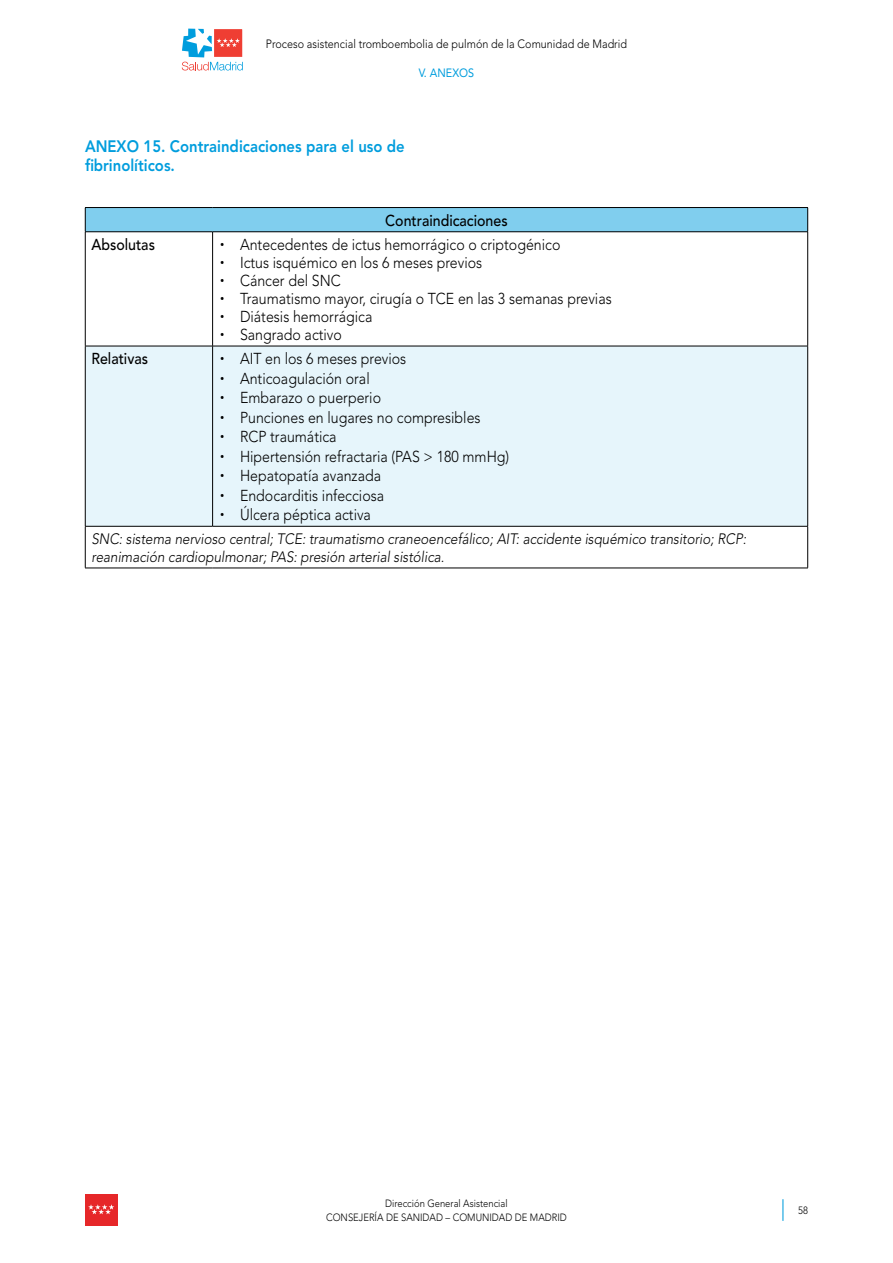
<style>
.page{position:relative;width:893px;height:1263px;background:#fff}
.page>*{position:absolute;margin:0;border:0;box-sizing:border-box;transform-origin:0 0}
.t1{font:800 16.5px/19.5px "Avenir LT Std";color:#009ddd;scale:.9 1}
.t2{font:300 15.75px "Avenir LT Std";color:#000;scale:.9 1}
.t3{font:500 15.75px "Avenir LT Std";color:#000;scale:.9 1}
.t4{font:italic 300 15px/18px "Avenir LT Std";color:#000;scale:.9 1}
.t5{font:300 12px "Avenir LT Std";color:#000;scale:.9 1}
.t6{font:12px "Avenir LT Std";color:#009ddd;scale:.9 1}
.t7{font:300 10.5px/13.5px "Avenir LT Std";color:#000;text-align:center;scale:.9 1}
.s1{font-family:"Abadi";font-weight:200}
</style>
<div class="page">
<svg style="left:182px;top:28px;width:61px;height:43px"></svg>
<svg style="left:782px;top:1199px;width:1px;height:22px"></svg>
<div style="left:85px;top:1194px;width:32px;height:31px;background:#e62729"></div>
<svg style="left:88px;top:1204px;width:26px;height:10px"></svg>
<div style="left:85px;top:208px;width:723px;height:24px;background:#80ceee"></div>
<div style="left:86px;top:347px;width:721px;height:179px;background:#e6f5fb"></div>
<hr style="left:85px;top:207px;width:128px;height:1px;background:#000">
<svg style="left:85px;top:208px;width:1px;height:23px"></svg>
<hr style="left:213px;top:207px;width:595px;height:1px;background:#000">
<svg style="left:807px;top:208px;width:1px;height:23px"></svg>
<hr style="left:85px;top:231px;width:128px;height:1px;background:#000">
<hr style="left:85px;top:232px;width:1px;height:114px;background:#000">
<hr style="left:213px;top:231px;width:595px;height:1px;background:#000">
<hr style="left:212px;top:232px;width:1px;height:114px;background:#000">
<hr style="left:807px;top:232px;width:1px;height:114px;background:#000">
<hr style="left:85px;top:346px;width:128px;height:1px;background:#000">
<hr style="left:85px;top:346px;width:1px;height:180px;background:#000">
<hr style="left:213px;top:346px;width:595px;height:1px;background:#000">
<hr style="left:212px;top:346px;width:1px;height:180px;background:#000">
<hr style="left:807px;top:346px;width:1px;height:180px;background:#000">
<hr style="left:85px;top:526px;width:128px;height:1px;background:#000">
<hr style="left:85px;top:526px;width:1px;height:42px;background:#000">
<hr style="left:213px;top:526px;width:595px;height:1px;background:#000">
<hr style="left:807px;top:526px;width:1px;height:42px;background:#000">
<hr style="left:85px;top:568px;width:128px;height:1px;background:#000">
<hr style="left:213px;top:568px;width:595px;height:1px;background:#000">
<p class="t5" style="left:266px;top:37px;width:403px">Proceso asistencial tromboembolia de pulmón de la Comunidad de Madrid</p>
<p class="t6" style="left:419px;top:66px;width:63px">V. ANEXOS</p>
<p class="t1" style="left:85px;top:136px;width:357px">ANEXO 15. Contraindicaciones para el uso de fibrinolíticos.</p>
<p class="t3" style="left:385px;top:211px;width:137px">Contraindicaciones</p>
<p class="t3" style="left:91px;top:235px;width:72px">Absolutas</p>
<p class="t2" style="left:219px;top:235px;width:381px"><span class="s1">•</span> Antecedentes de ictus hemorrágico o criptogénico</p>
<p class="t2" style="left:219px;top:253px;width:294px"><span class="s1">•</span> Ictus isquémico en los 6 meses previos</p>
<p class="t2" style="left:219px;top:271px;width:137px"><span class="s1">•</span> Cáncer del SNC</p>
<p class="t2" style="left:219px;top:289px;width:438px"><span class="s1">•</span> Traumatismo mayor, cirugía o TCE en las 3 semanas previas</p>
<p class="t2" style="left:219px;top:307px;width:172px"><span class="s1">•</span> Diátesis hemorrágica</p>
<p class="t2" style="left:219px;top:325px;width:138px"><span class="s1">•</span> Sangrado activo</p>
<p class="t3" style="left:91px;top:350px;width:64px">Relativas</p>
<p class="t2" style="left:219px;top:349px;width:210px"><span class="s1">•</span> AIT en los 6 meses previos</p>
<p class="t2" style="left:219px;top:369px;width:169px"><span class="s1">•</span> Anticoagulación oral</p>
<p class="t2" style="left:219px;top:388px;width:182px"><span class="s1">•</span> Embarazo o puerperio</p>
<p class="t2" style="left:219px;top:408px;width:292px"><span class="s1">•</span> Punciones en lugares no compresibles</p>
<p class="t2" style="left:219px;top:427px;width:132px"><span class="s1">•</span> RCP traumática</p>
<p class="t2" style="left:219px;top:447px;width:324px"><span class="s1">•</span> Hipertensión refractaria (PAS &gt; 180 mmHg)</p>
<p class="t2" style="left:219px;top:466px;width:182px"><span class="s1">•</span> Hepatopatía avanzada</p>
<p class="t2" style="left:219px;top:486px;width:185px"><span class="s1">•</span> Endocarditis infecciosa</p>
<p class="t2" style="left:219px;top:505px;width:171px"><span class="s1">•</span> Úlcera péptica activa</p>
<p class="t4" style="left:91px;top:530px;width:729px">SNC: sistema nervioso central; TCE: traumatismo craneoencefálico; AIT: accidente isquémico transitorio; RCP: reanimación cardiopulmonar; PAS: presión arterial sistólica.</p>
<p class="t7" style="left:326px;top:1197px;width:269px">Dirección General Asistencial<br>CONSEJERÍA DE SANIDAD – COMUNIDAD DE MADRID</p>
<p class="t7" style="left:798px;top:1204px;width:12px">58</p>
</div>
